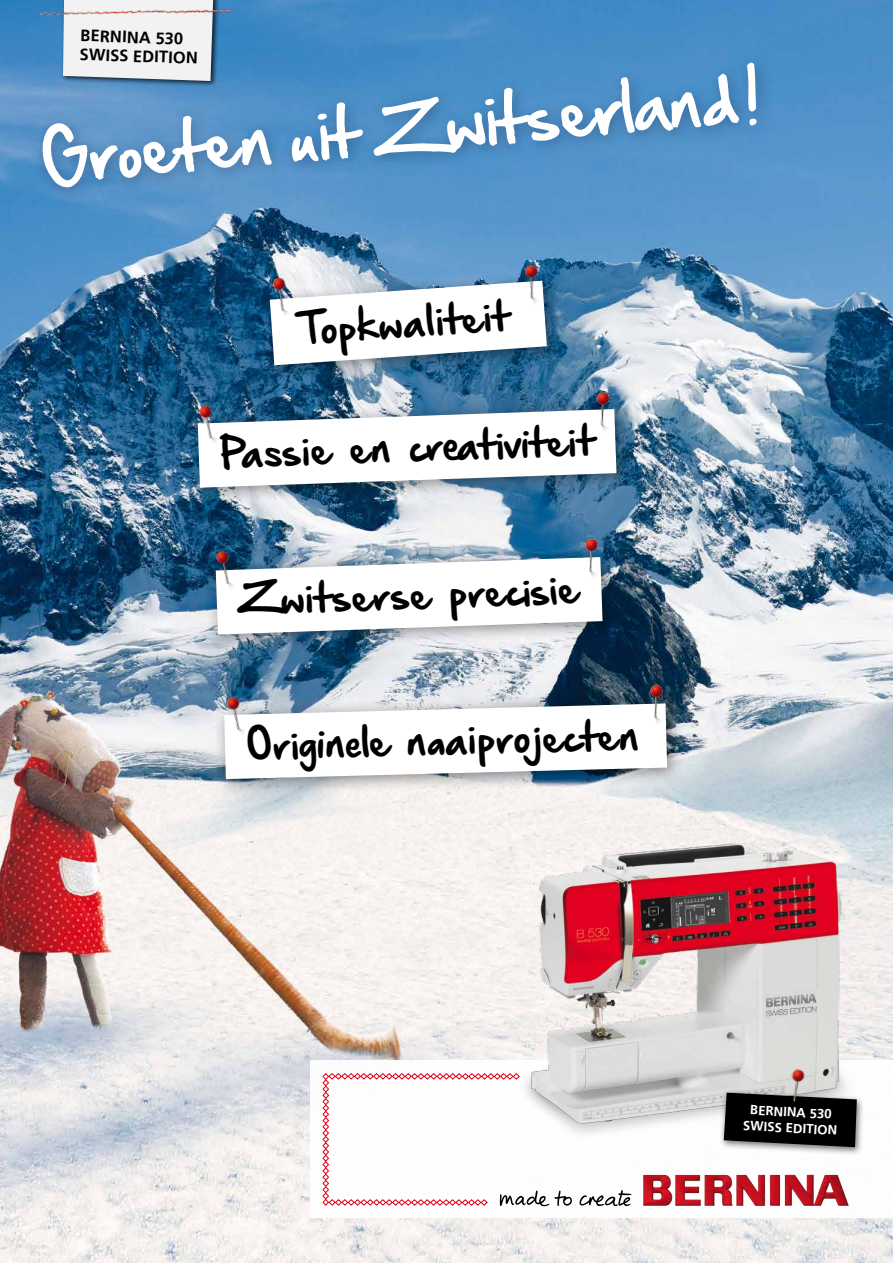
<style>
.page{position:relative;width:893px;height:1263px;background:#fff}
.page>*{position:absolute;margin:0;border:0;box-sizing:border-box;transform-origin:0 0}
.t1{font:59.4px "Hand Of Sean";color:#fff}
.t2{font:35.85px "Hand Of Sean Pro";color:#000}
.t3{font:700 16.5px/18.8px "Frutiger LT Std";color:#000}
.t4{font:700 13.2px/15.8px "Frutiger LT Std";color:#fff;text-align:center}
</style>
<div class="page">
<img style="left:0;top:0;width:893px;height:1263px">
<div style="left:311px;top:1060px;width:582px;height:158px;background:#fff"></div>
<svg style="left:322px;top:1073px;width:148px;height:133px"></svg>
<div style="left:61px;top:0;width:159px;height:88px;background:#000;opacity:.75"></div>
<div style="left:63px;top:0;width:150px;height:53px;background:#f2f2f3"></div>
<img style="left:40px;top:5px;width:190px;height:13px">
<img style="left:470px;top:792px;width:410px;height:438px">
<div style="left:719px;top:1089px;width:146px;height:68px;background:#000;opacity:.55"></div>
<svg style="left:724px;top:1092px;width:133px;height:55px;background:#2a2a2a"></svg>
<img style="left:744px;top:1030px;width:98px;height:107px">
<div style="left:32px;top:53px;width:741px;height:151px;background:#1d3e62;opacity:.45"></div>
<div style="left:259px;top:270px;width:305px;height:112px;background:#000;opacity:.45"></div>
<svg style="left:270px;top:281px;width:277px;height:84px"></svg>
<div style="left:187px;top:398px;width:447px;height:107px;background:#000;opacity:.45"></div>
<svg style="left:198px;top:409px;width:418px;height:79px"></svg>
<div style="left:205px;top:546px;width:414px;height:105px;background:#000;opacity:.45"></div>
<svg style="left:216px;top:557px;width:386px;height:77px"></svg>
<div style="left:213px;top:693px;width:471px;height:103px;background:#000;opacity:.45"></div>
<svg style="left:224px;top:703px;width:443px;height:76px"></svg>
<img style="left:224px;top:237px;width:104px;height:112px">
<img style="left:149px;top:363px;width:109px;height:116px">
<img style="left:166px;top:508px;width:109px;height:116px">
<img style="left:176px;top:655px;width:110px;height:116px">
<img style="left:480px;top:229px;width:94px;height:103px">
<img style="left:554px;top:358px;width:88px;height:97px">
<img style="left:542px;top:504px;width:88px;height:98px">
<img style="left:607px;top:650px;width:88px;height:97px">
<p class="t3" style="left:81px;top:26px;width:120px;rotate:2deg">BERNINA 530<br>SWISS EDITION</p>
<h1 class="t1" style="left:37px;top:106px;width:721px;rotate:-5deg">Groeten uit Zwitserland!</h1>
<p class="t2" style="left:298px;top:312px;width:212px;rotate:-4deg">Topkwaliteit</p>
<p class="t2" style="left:220px;top:435px;width:376px;rotate:-2deg">Pass ie en crea tivi teit</p>
<p class="t2" style="left:238px;top:582px;width:342px;rotate:-2deg">Zwitserse precisi e</p>
<p class="t2" style="left:246px;top:728px;width:393px;rotate:-2deg">Origi nele naa iprojecten</p>
<p class="t4" style="left:744px;top:1102px;width:96px;rotate:3deg">BERNINA 530<br>SWISS EDITION</p>
</div>
